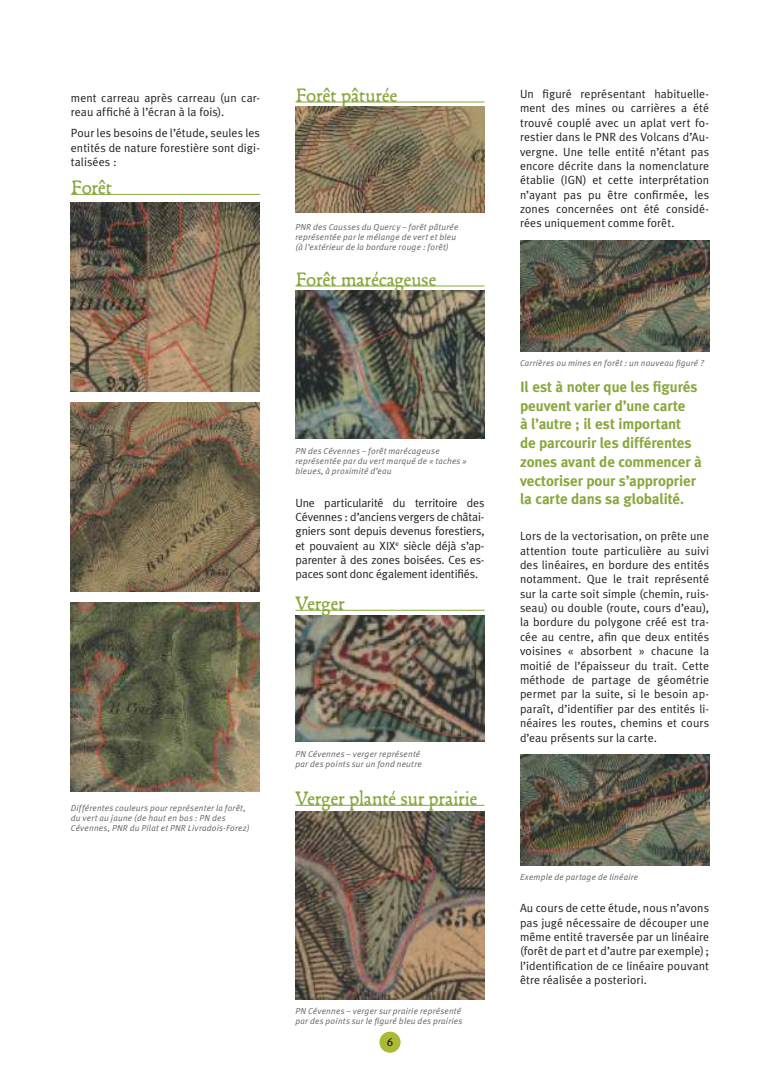
<style>
.page{position:relative;width:780px;height:1088px;background:#fff}
.page>*{position:absolute;margin:0;border:0;box-sizing:border-box;transform-origin:0 0}
.t1{font:21.25px "Francesco";color:#88a83e}
.t2{font:700 15px/18.8px "Meta Plus";letter-spacing:-.01em;color:#88a83e}
.t3{font:12.5px "Francesco";color:#241f1f}
.t4{font:11.88px/14.4px "Meta Plus Normal";letter-spacing:.005em;color:#241f1f;text-align:justify}
.t5{font:italic 8.75px/10px "Meta Plus Normal";letter-spacing:.025em;color:#656365}
</style>
<div class="page">
<hr style="left:71px;top:194px;width:189px;height:1px;background:#88a83e">
<img style="left:71px;top:202px;width:189px;height:189px">
<img style="left:71px;top:402px;width:189px;height:189px">
<img style="left:71px;top:602px;width:189px;height:189px">
<hr style="left:295px;top:102px;width:189px;height:1px;background:#88a83e">
<hr style="left:295px;top:286px;width:189px;height:1px;background:#88a83e">
<hr style="left:295px;top:610px;width:189px;height:1px;background:#88a83e">
<hr style="left:295px;top:805px;width:189px;height:1px;background:#88a83e">
<img style="left:295px;top:106px;width:189px;height:106px">
<img style="left:295px;top:290px;width:189px;height:148px">
<img style="left:295px;top:615px;width:189px;height:126px">
<img style="left:295px;top:812px;width:189px;height:187px">
<img style="left:520px;top:240px;width:189px;height:112px">
<img style="left:520px;top:754px;width:189px;height:112px">
<div style="left:379px;top:1031px;width:21px;height:22px;background:#abb936;border-radius:50%"></div>
<p class="t4" style="left:71px;top:90px;width:190px">ment carreau après carreau (un car&shy;reau affiché à l’écran à la fois).</p>
<p class="t4" style="left:71px;top:126px;width:190px">Pour les besoins de l’étude, seules les entités de nature forestière sont digi&shy;talisées :</p>
<h1 class="t1" style="left:71px;top:173px;width:43px">Forêt</h1>
<p class="t5" style="left:71px;top:803px;width:180px">Différentes couleurs pour représenter la forêt, du vert au jaune (de haut en bas : PN des<br>Cévennes, PNR du Pilat et PNR Livradois-Forez)</p>
<h1 class="t1" style="left:295px;top:81px;width:103px">Forêt pâturée</h1>
<p class="t5" style="left:295px;top:222px;width:164px">PNR des Causses du Quercy – forêt pâturée représentée par le mélange de vert et bleu (à l’extérieur de la bordure rouge : forêt)</p>
<h1 class="t1" style="left:295px;top:265px;width:142px">Forêt marécageuse</h1>
<p class="t5" style="left:295px;top:446px;width:173px">PN des Cévennes – forêt marécageuse représentée par du vert marqué de « taches » bleues, à proximité d’eau</p>
<p class="t4" style="left:295px;top:495px;width:190px">Une particularité du territoire des Cévennes : d’anciens vergers de châtai&shy;gniers sont depuis devenus forestiers, et pouvaient au XIX<sup>e</sup> siècle déjà s’ap&shy;parenter à des zones boisées. Ces es&shy;paces sont donc également identifiés.</p>
<h1 class="t1" style="left:295px;top:589px;width:51px">Verger</h1>
<p class="t5" style="left:295px;top:749px;width:128px">PN Cévennes – verger représenté par des points sur un fond neutre</p>
<h1 class="t1" style="left:295px;top:784px;width:183px">Verger planté sur prairie</h1>
<p class="t5" style="left:295px;top:1005px;width:168px">PN Cévennes – verger sur prairie représenté par des points sur le figuré bleu des prairies</p>
<p class="t3" style="left:387px;top:1033px;width:8px">6</p>
<p class="t4" style="left:520px;top:87px;width:190px">Un figuré représentant habituelle&shy;ment des mines ou carrières a été trouvé couplé avec un aplat vert fo&shy;restier dans le PNR des Volcans d’Au&shy;vergne. Une telle entité n’étant pas encore décrite dans la nomenclature établie (IGN) et cette interprétation n’ayant pas pu être confirmée, les zones concernées ont été considé&shy;rées uniquement comme forêt.</p>
<p class="t5" style="left:520px;top:358px;width:185px">Carrières ou mines en forêt : un nouveau figuré ?</p>
<p class="t2" style="left:520px;top:377px;width:183px">Il est à noter que les figurés peuvent varier d’une carte<br>à l’autre ; il est important<br>de parcourir les différentes zones avant de commencer à vectoriser pour s’approprier la carte dans sa globalité.</p>
<p class="t4" style="left:520px;top:529px;width:190px">Lors de la vectorisation, on prête une attention toute particulière au suivi des linéaires, en bordure des entités notamment. Que le trait représenté sur la carte soit simple (chemin, ruis&shy;seau) ou double (route, cours d’eau), la bordure du polygone créé est tra&shy;cée au centre, afin que deux entités voisines « absorbent » chacune la moitié de l’épaisseur du trait. Cette méthode de partage de géométrie permet par la suite, si le besoin ap&shy;paraît, d’identifier par des entités li&shy;néaires les routes, chemins et cours d’eau présents sur la carte.</p>
<p class="t5" style="left:520px;top:872px;width:120px">Exemple de partage de linéaire</p>
<p class="t4" style="left:520px;top:901px;width:190px">Au cours de cette étude, nous n’avons pas jugé nécessaire de découper une même entité traversée par un linéaire (forêt de part et d’autre par exemple); l’identification de ce linéaire pouvant être réalisée a posteriori.</p>
</div>
